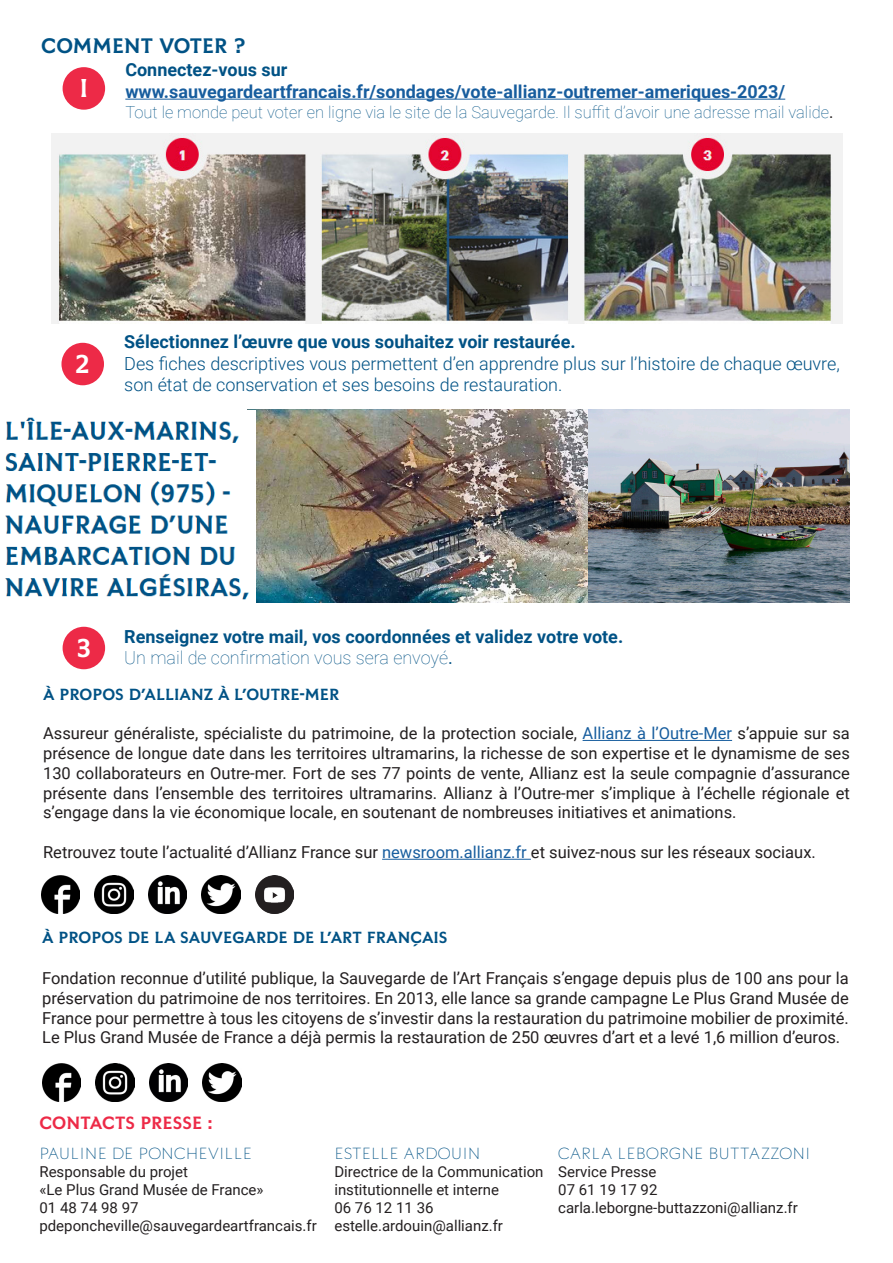
<style>
.page{position:relative;width:893px;height:1263px;background:#fff}
.page>*{position:absolute;margin:0;border:0;box-sizing:border-box;transform-origin:0 0}
.t1{font:900 24px "Sauvegarde";color:#fff}
.t2{font:900 19.5px "Sauvegarde";color:#005285}
.t3{font:300 18px/21.6px "Roboto";color:#005285}
.t4{font:700 18px/21.6px "Roboto";color:#175d9e}
.t5{font:700 18px "Roboto";color:#005285}
.t6{font:100 18px "Roboto";color:#005285}
.t7{font:16.5px/19.8px "Roboto";color:#231f20;text-align:justify}
.t8{font:100 16.5px "Roboto";color:#005285}
.t9{font:900 16.5px "Sauvegarde";color:#ed2a47}
.t10{font:15px/18px "Roboto";color:#231f20}
.t11{font:900 15px "Sauvegarde";color:#005285}
.t12{font:100 15px "Sauvegarde";color:#005285}
.s1{color:#005285}
.s2{font-weight:400;color:#231f20}
.s3{font-weight:700}
.s4{font-weight:400}
.s5{color:#175d9e}
.s6{font-family:"Sauvegarde";font-weight:100;color:#005285}
</style>
<div class="page">
<div style="left:63px;top:67px;width:42px;height:43px;background:#ed2a47;border-radius:50%"></div>
<hr style="left:125px;top:99px;width:660px;height:1px;background:#175d9e">
<div style="left:61px;top:343px;width:43px;height:42px;background:#ed2a47;border-radius:50%"></div>
<div style="left:63px;top:627px;width:42px;height:42px;background:#ed2a47;border-radius:50%"></div>
<img style="left:256px;top:410px;width:593px;height:192px">
<img style="left:51px;top:134px;width:791px;height:189px">
<img style="left:5px;top:417px;width:244px;height:183px">
<hr style="left:583px;top:740px;width:149px;height:1px;background:#175d9e">
<hr style="left:382px;top:859px;width:149px;height:1px;background:#175d9e">
<img style="left:95px;top:875px;width:38px;height:38px">
<img style="left:148px;top:875px;width:38px;height:38px">
<img style="left:202px;top:875px;width:38px;height:38px">
<img style="left:255px;top:875px;width:38px;height:38px">
<img style="left:41px;top:875px;width:39px;height:38px">
<img style="left:96px;top:1063px;width:38px;height:38px">
<img style="left:149px;top:1063px;width:39px;height:38px">
<img style="left:203px;top:1063px;width:38px;height:38px">
<img style="left:42px;top:1063px;width:39px;height:38px">
<p class="t2" style="left:41px;top:34px;width:206px">COMMENT VOTER ?</p>
<p class="t1" style="left:78px;top:75px;width:13px">1</p>
<p class="t4" style="left:125px;top:58px;width:661px"><span class="s1">Connectez-vous sur </span>www.sauvegardeartfrancais.fr/sondages/vote-allianz-outremer-ameriques-2023/</p>
<p class="t8" style="left:125px;top:100px;width:710px">Tout le monde peut voter en ligne via le site de la Sauvegarde. Il suffit d’avoir une adresse mail valide<span class="s2">.</span></p>
<p class="t1" style="left:75px;top:350px;width:17px">2</p>
<p class="t3" style="left:124px;top:330px;width:717px"><span class="s3">Sélectionnez l’œuvre que vous souhaitez voir restaurée.<br></span>Des fiches descriptives vous permettent d’en apprendre plus sur l’histoire de chaque œuvre, son état de conservation et ses besoins de restauration.</p>
<p class="t5" style="left:124px;top:624px;width:500px">Renseignez votre mail, vos coordonnées et validez votre vote.</p>
<p class="t6" style="left:124px;top:645px;width:330px">Un mail de confirmation vous sera envoyé<span class="s4">.</span></p>
<p class="t11" style="left:43px;top:685px;width:298px">À PROPOS D’ALLIANZ À L’OUTRE-MER</p>
<p class="t7" style="left:43px;top:723px;width:808px">Assureur généraliste, spécialiste du patrimoine, de la protection sociale, <span class="s5">Allianz à l’Outre-Mer</span> s’appuie sur sa présence de longue date dans les territoires ultramarins, la richesse de son expertise et le dynamisme de ses 130 collaborateurs en Outre-mer. Fort de ses 77 points de vente, Allianz est la seule compagnie d’assurance présente dans l’ensemble des territoires ultramarins. Allianz à l’Outre-mer s’implique à l’échelle régionale et s’engage dans la vie économique locale, en soutenant de nombreuses initiatives et animations.</p>
<p class="t7" style="left:43px;top:842px;width:774px">Retrouvez toute l’actualité d’Allianz France sur <span class="s5">newsroom.allianz.fr</span> et suivez-nous sur les réseaux sociaux.</p>
<p class="t1" style="left:76px;top:634px;width:17px">3</p>
<p class="t11" style="left:42px;top:928px;width:407px">À PROPOS DE LA SAUVEGARDE DE L’ART FRANÇAIS</p>
<p class="t7" style="left:42px;top:967px;width:808px">Fondation reconnue d’utilité publique, la Sauvegarde de l’Art Français s’engage depuis plus de 100 ans pour la préservation du patrimoine de nos territoires. En 2013, elle lance sa grande campagne Le Plus Grand Musée de France pour permettre à tous les citoyens de s’investir dans la restauration du patrimoine mobilier de proximité.<br>Le Plus Grand Musée de France a déjà permis la restauration de 250 œuvres d’art et a levé 1,6 million d’euros.</p>
<p class="t9" style="left:39px;top:1113px;width:175px">CONTACTS PRESSE :</p>
<p class="t10" style="left:39px;top:1144px;width:226px"><span class="s6">PAULINE DE PONCHEVILLE<br></span>Responsable du projet<br>«Le Plus Grand Musée de France»</p>
<p class="t10" style="left:39px;top:1198px;width:101px">01 48 74 98 97</p>
<p class="t10" style="left:39px;top:1216px;width:279px">pdeponcheville@sauvegardeartfrancais.fr</p>
<p class="t12" style="left:334px;top:1145px;width:148px">ESTELLE ARDOUIN</p>
<p class="t10" style="left:334px;top:1162px;width:211px">Directrice de la Communication institutionnelle et interne</p>
<p class="t10" style="left:334px;top:1198px;width:101px">06 76 12 11 36</p>
<p class="t10" style="left:334px;top:1216px;width:170px">estelle.ardouin@allianz.fr</p>
<p class="t12" style="left:558px;top:1145px;width:254px">CARLA L EBORGNE B UTTAZZONI</p>
<p class="t10" style="left:558px;top:1162px;width:100px">Service Presse</p>
<p class="t10" style="left:558px;top:1180px;width:241px">07 61 19 17 92 carla.leborgne-buttazzoni@allianz.fr</p>
</div>
